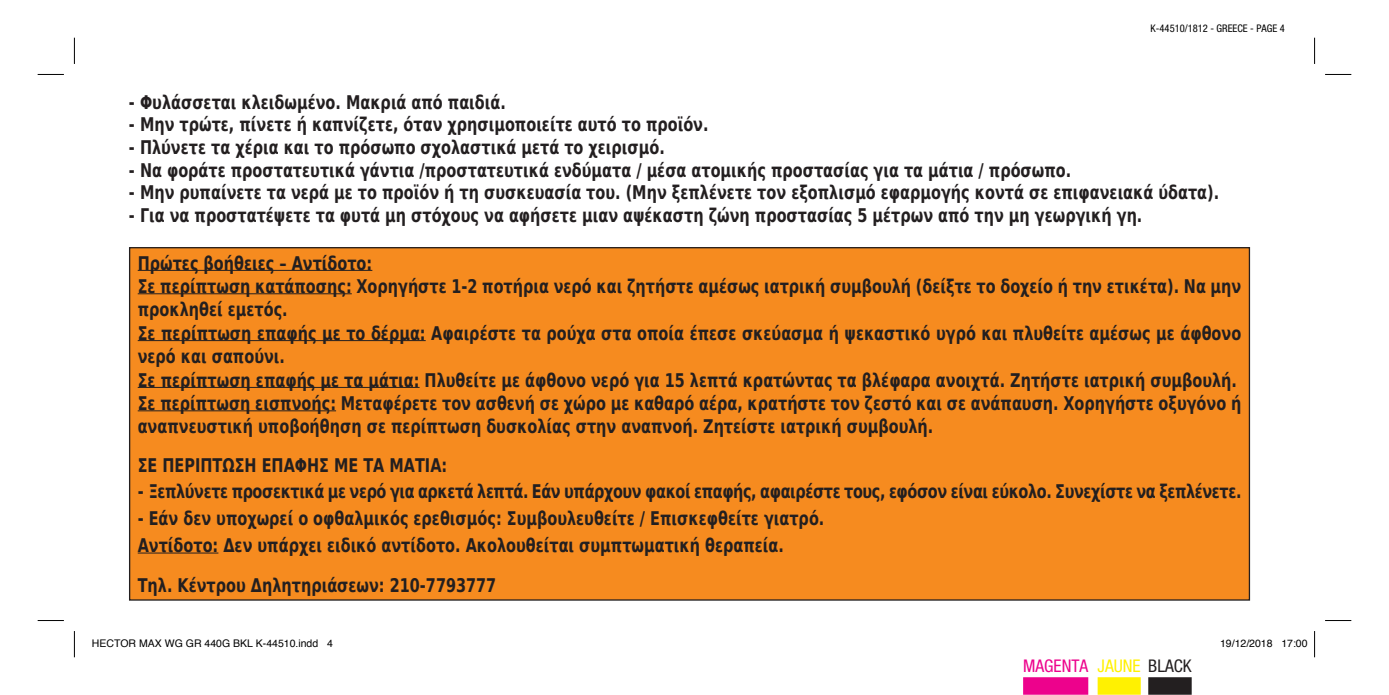
<style>
.page{position:relative;width:1389px;height:695px;background:#fff}
.page>*{position:absolute;margin:0;border:0;box-sizing:border-box;transform-origin:0 0}
.t1{font:700 18.9px/23.4px "DejaVu LGC Sans Condensed";color:#231f20;scale:.85 1}
.t2{font:700 18.9px "DejaVu LGC Sans Condensed";letter-spacing:-.025em;color:#231f20;scale:.85 1}
.t3{font:condensed 17.5px "Helvetica Neue LT Pro";color:#fff101}
.t4{font:condensed 17.5px "Helvetica Neue LT Pro";color:#ed028c}
.t5{font:10.5px "Helvetica";color:#000}
.t6{font:condensed 10.5px "Helvetica Neue LT Pro";color:#000}
.s1{color:#231f20}
</style>
<div class="page">
<div style="left:130px;top:248px;width:1119px;height:352px;background:#f68b1f"></div>
<hr style="left:138px;top:270px;width:234px;height:1px;background:#231f20">
<hr style="left:138px;top:293px;width:214px;height:1px;background:#231f20">
<hr style="left:138px;top:340px;width:288px;height:1px;background:#231f20">
<hr style="left:138px;top:387px;width:282px;height:1px;background:#231f20">
<hr style="left:138px;top:410px;width:198px;height:1px;background:#231f20">
<hr style="left:138px;top:552px;width:80px;height:1px;background:#231f20">
<div style="left:1148px;top:677px;width:44px;height:17px;background:#231f20"></div>
<div style="left:1023px;top:677px;width:65px;height:17px;background:#ed028c"></div>
<div style="left:1098px;top:677px;width:43px;height:17px;background:#fff101"></div>
<svg style="left:38px;top:74px;width:26px;height:1px"></svg>
<svg style="left:1325px;top:74px;width:26px;height:1px"></svg>
<svg style="left:38px;top:620px;width:26px;height:1px"></svg>
<svg style="left:1325px;top:620px;width:26px;height:1px"></svg>
<svg style="left:74px;top:38px;width:1px;height:26px"></svg>
<svg style="left:74px;top:631px;width:1px;height:26px"></svg>
<svg style="left:1314px;top:38px;width:1px;height:26px"></svg>
<svg style="left:1314px;top:631px;width:1px;height:26px"></svg>
<p class="t6" style="left:1151px;top:22px;width:136px">K-44510/1812 - GREECE - PAGE 4</p>
<p class="t1" style="left:129px;top:89px;width:445px">- Φυλάσσεται κλειδωμένο. Μακριά από παιδιά.</p>
<p class="t1" style="left:129px;top:112px;width:683px">- Μην τρώτε, πίνετε ή καπνίζετε, όταν χρησιμοποιείτε αυτό το προϊόν.</p>
<p class="t1" style="left:129px;top:135px;width:632px">- Πλύνετε τα χέρια και το πρόσωπο σχολαστικά μετά το χειρισμό.</p>
<p class="t1" style="left:129px;top:157px;width:1110px">- Να φοράτε προστατευτικά γάντια /προστατευτικά ενδύματα / μέσα ατομικής προστασίας για τα μάτια / πρόσωπο.</p>
<p class="t1" style="left:129px;top:180px;width:1284px">- Μην ρυπαίνετε τα νερά με το προϊόν ή τη συσκευασία του. (Μην ξεπλένετε τον εξοπλισμό εφαρμογής κοντά σε επιφανειακά ύδατα).</p>
<p class="t1" style="left:129px;top:203px;width:1194px">- Για να προστατέψετε τα φυτά μη στόχους να αφήσετε μιαν αψέκαστη ζώνη προστασίας 5 μέτρων από την μη γεωργική γη.</p>
<p class="t1" style="left:138px;top:250px;width:278px">Πρώτες βοήθειες – Αντίδοτο:</p>
<p class="t1" style="left:138px;top:274px;width:1300px">Σε περίπτωση κατάποσης: Χορηγήστε 1‐2 ποτήρια νερό και ζητήστε αμέσως ιατρική συμβουλή (δείξτε το δοχείο ή την ετικέτα). Να μην προκληθεί εμετός.</p>
<p class="t1" style="left:138px;top:320px;width:1300px">Σε περίπτωση επαφής με το δέρμα: Αφαιρέστε τα ρούχα στα οποία έπεσε σκεύασμα ή ψεκαστικό υγρό και πλυθείτε αμέσως με άφθονο νερό και σαπούνι.</p>
<p class="t1" style="left:138px;top:367px;width:1295px">Σε περίπτωση επαφής με τα μάτια: Πλυθείτε με άφθονο νερό για 15 λεπτά κρατώντας τα βλέφαρα ανοιχτά. Ζητήστε ιατρική συμβουλή.</p>
<p class="t1" style="left:138px;top:391px;width:1300px">Σε περίπτωση εισπνοής: Μεταφέρετε τον ασθενή σε χώρο με καθαρό αέρα, κρατήστε τον ζεστό και σε ανάπαυση. Χορηγήστε οξυγόνο ή αναπνευστική υποβοήθηση σε περίπτωση δυσκολίας στην αναπνοή. Ζητείστε ιατρική συμβουλή.</p>
<p class="t1" style="left:138px;top:452px;width:366px">ΣΕ ΠΕΡΙΠΤΩΣΗ ΕΠΑΦΗΣ ΜΕ ΤΑ ΜΑΤΙΑ:</p>
<p class="t2" style="left:138px;top:476px;width:1300px">- Ξεπλύνετε προσεκτικά με νερό για αρκετά λεπτά. Εάν υπάρχουν φακοί επαφής, αφαιρέστε τους, εφόσον είναι εύκολο. Συνεχίστε να ξεπλένετε.</p>
<p class="t1" style="left:138px;top:506px;width:809px">- Εάν δεν υποχωρεί ο οφθαλμικός ερεθισμός: Συμβουλευθείτε / Επισκεφθείτε γιατρό.</p>
<p class="t1" style="left:138px;top:533px;width:762px">Αντίδοτο: Δεν υπάρχει ειδικό αντίδοτο. Ακολουθείται συμπτωματική θεραπεία.</p>
<p class="t1" style="left:138px;top:572px;width:423px">Τηλ. Κέντρου Δηλητηριάσεων: 210‐7793777</p>
<p class="t5" style="left:92px;top:635px;width:243px">HECTOR MAX WG GR 440G BKL K-44510.indd 4</p>
<p class="t5" style="left:1220px;top:635px;width:89px">19/12/2018 17:00</p>
<p class="t4" style="left:1023px;top:655px;width:67px">MAGENTA</p>
<p class="t3" style="left:1098px;top:655px;width:96px">JAUNE <span class="s1">BLACK</span></p>
</div>
